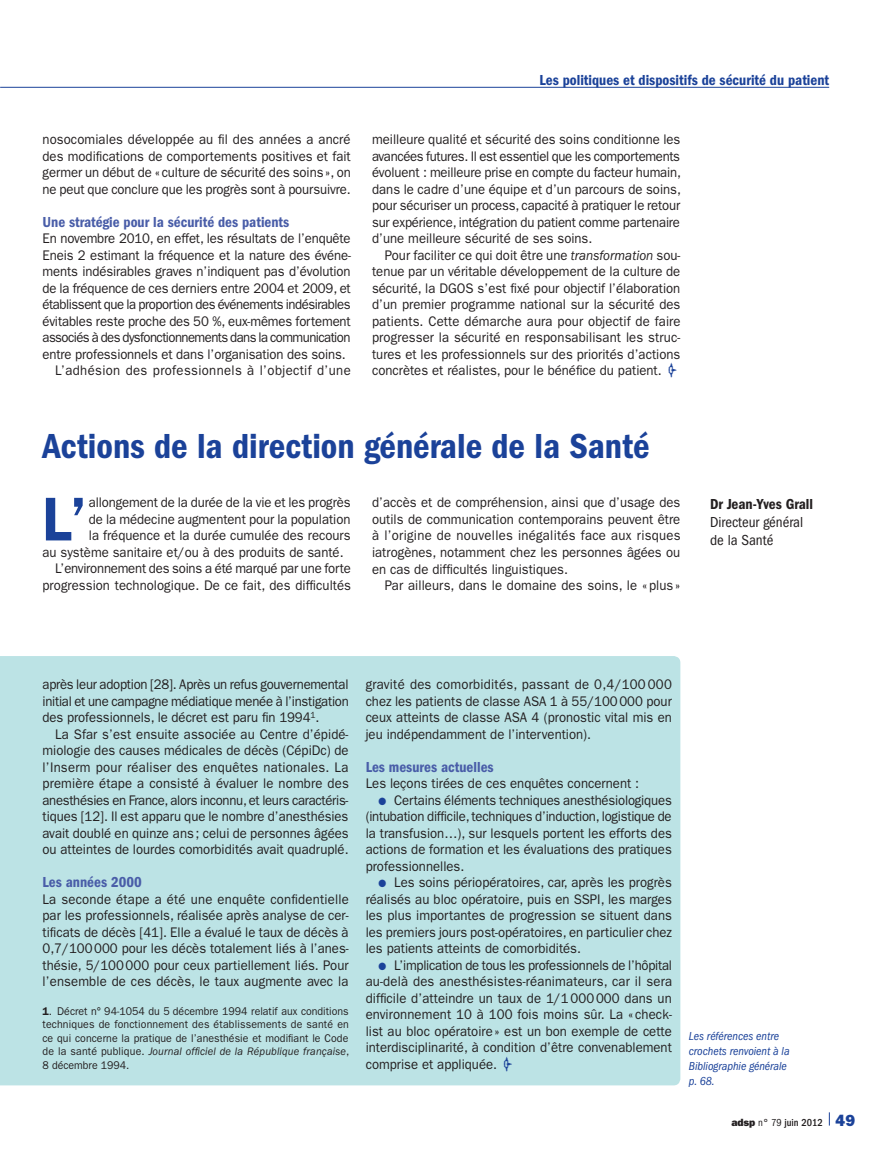
<style>
.page{position:relative;width:893px;height:1149px;background:#fff}
.page>*{position:absolute;margin:0;border:0;box-sizing:border-box;transform-origin:0 0}
.t1{font:600 62.1px "ITC Franklin Gothic Std";color:#1b4299;scale:.94 1}
.t2{font:36px "ITC Franklin Gothic Std Dm Cd";color:#1b4299}
.t3{font:15px "ITC Franklin Gothic Std Dm Cd";color:#495da8}
.t4{font:15px "ITC Franklin Gothic Std Dm Cd";color:#1b4299}
.t5{font:condensed 15px "ITC Franklin Gothic Std";color:#231f20}
.t6{font:15px "ITC Franklin Gothic Std Dm Cd";color:#231f20}
.t7{font:13.95px/16.5px "ITC Franklin Gothic Std";color:#231f20;text-align:justify;scale:.94 1}
.t8{font:13.95px "ITC Franklin Gothic Std";letter-spacing:-.035em;color:#231f20;scale:.94 1}
.t9{font:13.95px "ITC Franklin Gothic Std";letter-spacing:-.045em;color:#231f20;scale:.94 1}
.t10{font:13.95px "ITC Franklin Gothic Std";letter-spacing:.025em;color:#231f20;scale:.94 1}
.t11{font:italic condensed 12px/15px "ITC Franklin Gothic Std";color:#1b4299}
.t12{font:11.25px/13.5px "ITC Franklin Gothic Std";letter-spacing:.005em;color:#231f20;text-align:justify;scale:.94 1}
.t13{font:500 condensed 10.5px "ITC Franklin Gothic Std";color:#231f20}
.s1{font-style:italic}
.s2{font-family:"Ph Fpictos";font-weight:600;font-size:15px;color:#1b4299}
.s3{font-weight:600}
.s4{color:#1b4299}
.s5{font-family:"ITC Franklin Gothic Std Hvy";font-weight:400;font-stretch:normal}
.s6{font-weight:400}
.s7{font-family:"ITC Franklin Gothic Std Hvy";font-weight:400;font-stretch:normal;font-size:16.2px;color:#1b4299}
</style>
<div class="page">
<hr style="left:0;top:87px;width:829px;height:1px;background:#1b4299">
<svg style="left:829px;top:1112px;width:1px;height:13px"></svg>
<div style="left:0;top:656px;width:680px;height:428px;background:#bce3e5"></div>
<p class="t7" style="left:43px;top:131px;width:329px">nosocomiales développée au fil des années a ancré des modifications de comportements positives et fait germer un début de « culture de sécurité des soins», on ne peut que conclure que les progrès sont à poursuivre.</p>
<p class="t3" style="left:43px;top:213px;width:248px">Une stratégie pour la sécurité des patients</p>
<p class="t7" style="left:43px;top:230px;width:329px">En novembre 2010, en effet, les résultats de l’enquête</p>
<p class="t7" style="left:43px;top:247px;width:330px">Eneis 2 estimant la fréquence et la nature des événe-</p>
<p class="t7" style="left:43px;top:263px;width:329px">ments indésirables graves n’indiquent pas d’évolution</p>
<p class="t7" style="left:43px;top:280px;width:329px">de la fréquence de ces derniers entre 2004 et 2009, et</p>
<p class="t8" style="left:43px;top:296px;width:329px">établissent que la proportion des événements indésirables</p>
<p class="t7" style="left:43px;top:313px;width:329px">évitables reste proche des 50 %, eux-mêmes fortement</p>
<p class="t9" style="left:43px;top:329px;width:329px">associés à des dysfonctionnements dans la communication</p>
<p class="t7" style="left:43px;top:346px;width:324px">entre professionnels et dans l’organisation des soins.</p>
<p class="t10" style="left:55px;top:362px;width:316px">L’adhésion des professionnels à l’objectif d’une</p>
<p class="t4" style="left:539px;top:71px;width:291px">Les politiques et dispositifs de sécurité du patient</p>
<p class="t7" style="left:372px;top:131px;width:330px">meilleure qualité et sécurité des soins conditionne les avancées futures. Il est essentiel que les comportements évoluent : meilleure prise en compte du facteur humain, dans le cadre d’une équipe et d’un parcours de soins, pour sécuriser un process, capacité à pratiquer le retour sur expérience, intégration du patient comme partenaire d’une meilleure sécurité de ses soins.</p>
<p class="t7" style="left:372px;top:247px;width:330px;text-indent:13px">Pour faciliter ce qui doit être une <span class="s1">transformation</span> sou&shy;tenue par un véritable développement de la culture de sécurité, la DGOS s’est fixé pour objectif l’élaboration d’un premier programme national sur la sécurité des patients. Cette démarche aura pour objectif de faire progresser la sécurité en responsabilisant les struc&shy;tures et les professionnels sur des priorités d’actions concrètes et réalistes, pour le bénéfice du patient. <span class="s2">o</span></p>
<h2 class="t2" style="left:43px;top:425px;width:609px">Actions de la direction générale de la Santé</h2>
<p class="t7" style="left:89px;top:494px;width:280px">allongement de la durée de la vie et les progrès</p>
<p class="t7" style="left:89px;top:511px;width:280px">de la médecine augmentent pour la population</p>
<p class="t7" style="left:89px;top:527px;width:280px">la fréquence et la durée cumulée des recours</p>
<p class="t7" style="left:43px;top:544px;width:322px">au système sanitaire et/ou à des produits de santé.</p>
<p class="t7" style="left:55px;top:560px;width:316px">L’environnement des soins a été marqué par une forte</p>
<p class="t7" style="left:43px;top:577px;width:330px">progression technologique. De ce fait, des difficultés</p>
<h1 class="t1" style="left:43px;top:482px;width:49px">L’</h1>
<p class="t7" style="left:372px;top:494px;width:330px">d’accès et de compréhension, ainsi que d’usage des outils de communication contemporains peuvent être à l’origine de nouvelles inégalités face aux risques iatrogènes, notamment chez les personnes âgées ou en cas de difficultés linguistiques.</p>
<p class="t7" style="left:385px;top:577px;width:316px">Par ailleurs, dans le domaine des soins, le « plus »</p>
<p class="t6" style="left:710px;top:495px;width:104px">Dr Jean-Yves Grall</p>
<p class="t5" style="left:710px;top:513px;width:95px">Directeur général</p>
<p class="t5" style="left:710px;top:531px;width:65px">de la Santé</p>
<p class="t7" style="left:43px;top:676px;width:327px">après leur adoption [28]. Après un refus gouvernemental initial et une campagne médiatique menée à l’instigation des professionnels, le décret est paru fin 1994<sup>1</sup>.</p>
<p class="t7" style="left:43px;top:725px;width:327px;text-indent:13px">La Sfar s’est ensuite associée au Centre d’épidé&shy;miologie des causes médicales de décès (CépiDc) de l’Inserm pour réaliser des enquêtes nationales. La première étape a consisté à évaluer le nombre des anesthésies en France, alors inconnu, et leurs caractéris&shy;tiques [12]. Il est apparu que le nombre d’anesthésies avait doublé en quinze ans; celui de personnes âgées ou atteintes de lourdes comorbidités avait quadruplé.</p>
<p class="t3" style="left:43px;top:873px;width:101px">Les années 2000</p>
<p class="t7" style="left:43px;top:890px;width:327px">La seconde étape a été une enquête confidentielle par les professionnels, réalisée après analyse de cer&shy;tificats de décès [41]. Elle a évalué le taux de décès à 0,7/100000 pour les décès totalement liés à l’anes&shy;thésie, 5/100000 pour ceux partiellement liés. Pour l’ensemble de ces décès, le taux augmente avec la</p>
<p class="t12" style="left:43px;top:1004px;width:328px"><span class="s3">1</span>. Décret n° 94-1054 du 5 décembre 1994 relatif aux conditions techniques de fonctionnement des établissements de santé en ce qui concerne la pratique de l’anesthésie et modifiant le Code de la santé publique. <span class="s1">Journal officiel de la République française</span>, 8 décembre 1994.</p>
<p class="t7" style="left:366px;top:676px;width:327px">gravité des comorbidités, passant de 0,4/100 000 chez les patients de classe ASA 1 à 55/100000 pour ceux atteints de classe ASA 4 (pronostic vital mis en jeu indépendamment de l’intervention).</p>
<p class="t3" style="left:366px;top:757px;width:130px">Les mesures actuelles</p>
<p class="t7" style="left:366px;top:775px;width:292px">Les leçons tirées de ces enquêtes concernent :</p>
<p class="t7" style="left:366px;top:791px;width:327px;text-indent:13px"><span class="s4">●</span> Certains éléments techniques anesthésiologiques (intubation difficile, techniques d’induction, logistique de la transfusion…), sur lesquels portent les efforts des actions de formation et les évaluations des pratiques professionnelles.</p>
<p class="t7" style="left:366px;top:874px;width:327px;text-indent:13px"><span class="s4">●</span> Les soins périopératoires, car, après les progrès réalisés au bloc opératoire, puis en SSPI, les marges les plus importantes de progression se situent dans les premiers jours post-opératoires, en particulier chez les patients atteints de comorbidités.</p>
<p class="t7" style="left:366px;top:956px;width:327px;text-indent:13px"><span class="s4">●</span> L’implication de tous les professionnels de l’hôpital au-delà des anesthésistes-réanimateurs, car il sera difficile d’atteindre un taux de 1/1000000 dans un environnement 10 à 100 fois moins sûr. La « check&shy;list au bloc opératoire» est un bon exemple de cette interdisciplinarité, à condition d’être convenablement comprise et appliquée. <span class="s2">o</span></p>
<p class="t11" style="left:689px;top:1028px;width:102px">Les références entre crochets renvoient à la<br>Bibliographie générale p. 68.</p>
<p class="t13" style="left:731px;top:1115px;width:125px"><span class="s5">adsp</span> <span class="s6">n° 79</span> juin 2012 <span class="s7">49</span></p>
</div>
